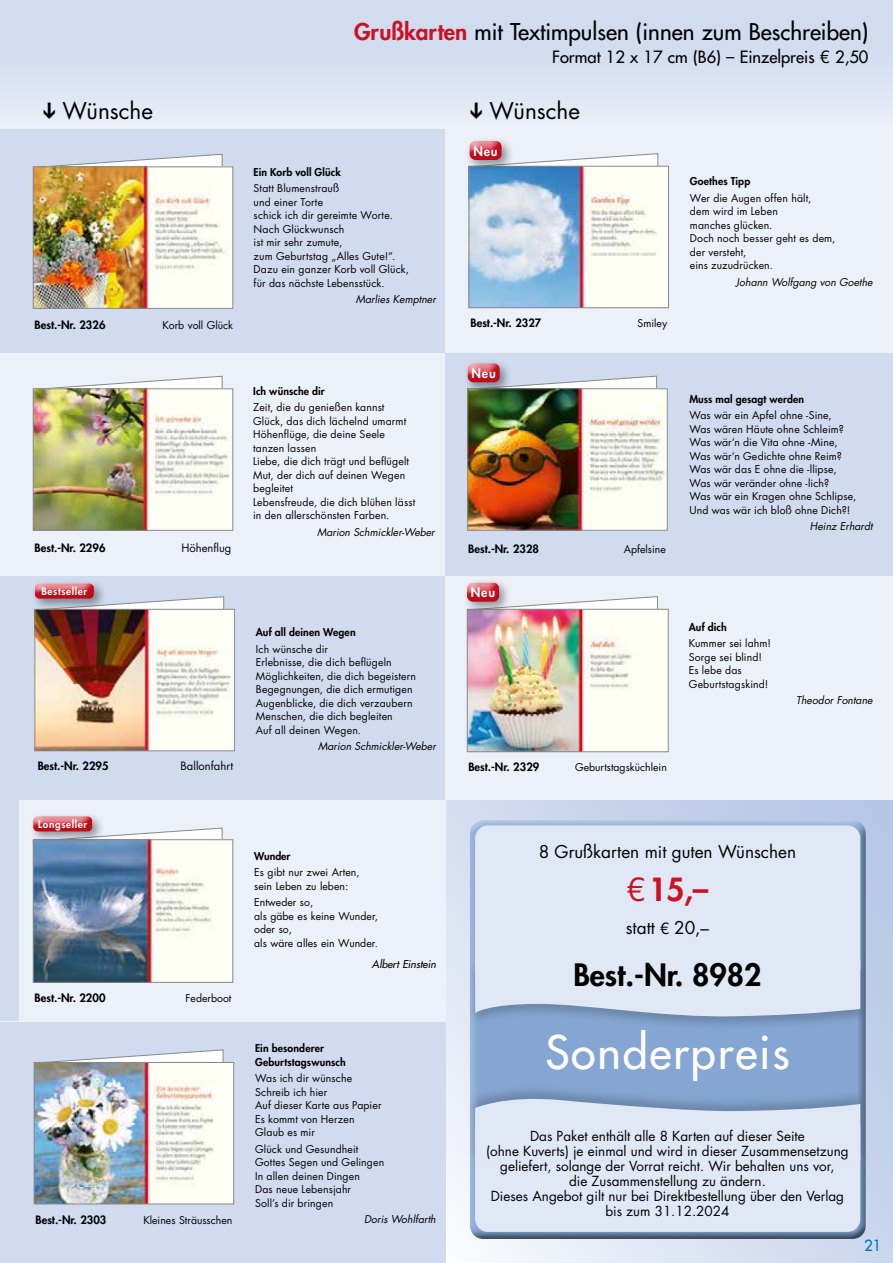
<style>
.page{position:relative;width:893px;height:1263px;background:#fff}
.page>*{position:absolute;margin:0;border:0;box-sizing:border-box;transform-origin:0 0}
.t1{font:500 45px "Futura Std";letter-spacing:.04em;color:#fff}
.t2{font:800 31.05px "Futura Std";color:#c12}
.t3{font:800 30px "Futura Std";color:#000}
.t4{font:500 22.5px "Futura Std";color:#000}
.t5{font:22.5px "Futura Std";color:#000}
.t6{font:17.25px "Futura Std";color:#000}
.t7{font:500 16.5px "Futura Std";color:#000}
.t8{font:500 15px "Futura Std";color:#0072b9}
.t9{font:13.5px/15px "Futura Std";color:#000;text-align:center}
.t10{font:800 12.6px "Futura Std";letter-spacing:.06em;color:#fff}
.t11{font:800 11.25px "Futura Std";color:#000}
.t12{font:11.25px "Futura Std";color:#000}
.t13{font:10.5px/13.5px "Futura Std";letter-spacing:.01em;color:#000}
.t14{font:italic 10.5px "Futura Std";color:#000}
.t15{font:800 10.5px/13.5px "Futura Std";letter-spacing:.01em;color:#000}
.t16{font:italic 500 10.5px "Futura Std";color:#000}
.t17{font:800 10.05px "Futura Std";letter-spacing:.06em;color:#fff}
.s1{font-weight:800;color:#c12}
.s2{font-weight:400}
.s3{font-size:15px}
</style>
<div class="page">
<svg style="left:445px;top:799px;width:448px;height:464px;background:#d4def0"></svg>
<div style="left:0;top:0;width:893px;height:136px;background:linear-gradient(to bottom,#cbd7ed,#e8edf7)"></div>
<div style="left:445px;top:353px;width:448px;height:223px;background:#d0dbef"></div>
<div style="left:0;top:799px;width:445px;height:224px;background:#ecf0f9"></div>
<div style="left:445px;top:576px;width:448px;height:223px;background:#ecf0f9"></div>
<div style="left:0;top:353px;width:445px;height:223px;background:#ecf0f9"></div>
<div style="left:0;top:576px;width:445px;height:223px;background:#d0dbef"></div>
<div style="left:0;top:1023px;width:446px;height:240px;background:#d0dbef"></div>
<div style="left:445px;top:130px;width:448px;height:223px;background:#ecf0f9"></div>
<div style="left:0;top:130px;width:445px;height:223px;background:#d0dbef"></div>
<div style="left:467px;top:821px;width:408px;height:421px;background:#000;opacity:.55"></div>
<div style="left:475px;top:825px;width:385px;height:156px;background:#e1e8f5;border-radius:13px"></div>
<div style="left:467px;top:958px;width:402px;height:73px;background:#000;opacity:.2"></div>
<svg style="left:475px;top:961px;width:385px;height:57px"></svg>
<div style="left:475px;top:1115px;width:385px;height:117px;background:#e1e8f5;border-radius:13px"></div>
<div style="left:467px;top:1084px;width:402px;height:79px;background:#000;opacity:.2"></div>
<svg style="left:475px;top:1095px;width:385px;height:65px"></svg>
<div style="left:0;top:797px;width:18px;height:223px;background:#d0dbef"></div>
<svg style="left:33px;top:376px;width:189px;height:13px"></svg>
<img style="left:35px;top:391px;width:196px;height:137px">
<div style="left:33px;top:389px;width:200px;height:141px;border:1px solid #878988"></div>
<svg style="left:106px;top:596px;width:118px;height:13px"></svg>
<img style="left:37px;top:611px;width:196px;height:138px">
<div style="left:35px;top:609px;width:200px;height:142px;border:1px solid #878988"></div>
<div style="left:31px;top:579px;width:75px;height:32px;background:#000;opacity:.4"></div>
<div style="left:32px;top:581px;width:63px;height:14px;background:#fff;opacity:.75"></div>
<div style="left:32px;top:584px;width:63px;height:15px;background:#c12;opacity:.3"></div>
<svg style="left:33px;top:154px;width:189px;height:13px"></svg>
<img style="left:35px;top:169px;width:196px;height:137px">
<div style="left:33px;top:167px;width:200px;height:141px;border:1px solid #878988"></div>
<svg style="left:105px;top:828px;width:117px;height:11px"></svg>
<img style="left:35px;top:841px;width:196px;height:139px">
<div style="left:33px;top:839px;width:200px;height:143px;border:1px solid #878988"></div>
<div style="left:29px;top:812px;width:76px;height:32px;background:#000;opacity:.4"></div>
<div style="left:31px;top:814px;width:63px;height:14px;background:#fff;opacity:.75"></div>
<div style="left:31px;top:817px;width:63px;height:15px;background:#c12;opacity:.3"></div>
<svg style="left:44px;top:1049px;width:179px;height:13px"></svg>
<img style="left:36px;top:1064px;width:196px;height:138px">
<div style="left:34px;top:1062px;width:200px;height:142px;border:1px solid #878988"></div>
<svg style="left:514px;top:153px;width:144px;height:13px"></svg>
<img style="left:471px;top:168px;width:196px;height:138px">
<div style="left:469px;top:166px;width:200px;height:142px;border:1px solid #878988"></div>
<div style="left:465px;top:137px;width:49px;height:36px;background:#000;opacity:.4"></div>
<div style="left:468px;top:139px;width:34px;height:16px;background:#fff;opacity:.75"></div>
<div style="left:468px;top:141px;width:34px;height:20px;background:#c12;opacity:.3"></div>
<svg style="left:512px;top:376px;width:145px;height:13px"></svg>
<img style="left:469px;top:391px;width:196px;height:137px">
<div style="left:463px;top:359px;width:49px;height:36px;background:#000;opacity:.4"></div>
<div style="left:466px;top:361px;width:34px;height:16px;background:#fff;opacity:.75"></div>
<div style="left:466px;top:364px;width:34px;height:20px;background:#c12;opacity:.3"></div>
<svg style="left:512px;top:596px;width:146px;height:13px"></svg>
<img style="left:469px;top:611px;width:197px;height:139px">
<div style="left:467px;top:609px;width:201px;height:143px;border:1px solid #878988"></div>
<div style="left:463px;top:578px;width:49px;height:36px;background:#000;opacity:.4"></div>
<div style="left:465px;top:580px;width:35px;height:17px;background:#fff;opacity:.75"></div>
<div style="left:465px;top:583px;width:35px;height:20px;background:#c12;opacity:.3"></div>
<svg style="left:44px;top:102px;width:11px;height:16px"></svg>
<svg style="left:471px;top:102px;width:11px;height:16px"></svg>
<h3 class="t4" style="left:354px;top:18px;width:516px"><span class="s1">Grußkarten</span> mit Textimpulsen (innen zum Beschreiben)</h3>
<h3 class="t7" style="left:552px;top:46px;width:318px">Format 12 x 17 cm (B6) – Einzelpreis <span class="s2">€</span> 2,50</h3>
<h3 class="t5" style="left:63px;top:96px;width:92px">Wünsche</h3>
<h3 class="t5" style="left:490px;top:96px;width:92px">Wünsche</h3>
<p class="t11" style="left:35px;top:318px;width:72px">Best.-Nr. 2326</p>
<p class="t13" style="left:162px;top:319px;width:72px">Korb voll Glück</p>
<p class="t15" style="left:254px;top:165px;width:89px">Ein Korb voll Glück</p>
<p class="t13" style="left:254px;top:182px;width:157px">Statt Blumenstrauß<br>und einer Torte<br>schick ich dir gereimte Worte.<br>Nach Glückwunsch<br>ist mir sehr zumute,<br>zum Geburtstag „Alles Gute!“.<br>Dazu ein ganzer Korb voll Glück, für das nächste Lebensstück.</p>
<p class="t14" style="left:356px;top:293px;width:82px">Marlies Kemptner</p>
<p class="t11" style="left:35px;top:541px;width:72px">Best.-Nr. 2296</p>
<p class="t12" style="left:181px;top:541px;width:51px">Höhenflug</p>
<p class="t17" style="left:41px;top:585px;width:47px">Bestseller</p>
<p class="t11" style="left:38px;top:759px;width:72px">Best.-Nr. 2295</p>
<p class="t12" style="left:181px;top:759px;width:54px">Ballonfahrt</p>
<p class="t17" style="left:38px;top:818px;width:51px">Longseller</p>
<p class="t11" style="left:35px;top:990px;width:72px">Best.-Nr. 2200</p>
<p class="t13" style="left:186px;top:991px;width:47px">Federboot</p>
<p class="t11" style="left:36px;top:1213px;width:72px">Best.-Nr. 2303</p>
<p class="t13" style="left:143px;top:1214px;width:90px">Kleines Sträusschen</p>
<p class="t15" style="left:253px;top:384px;width:73px">Ich wünsche dir</p>
<p class="t13" style="left:253px;top:401px;width:164px">Zeit, die du genießen kannst<br>Glück, das dich lächelnd umarmt<br>Höhenflüge, die deine Seele tanzen lassen<br>Liebe, die dich trägt und beflügelt<br>Mut, der dich auf deinen Wegen begleitet<br>Lebensfreude, die dich blühen lässt in den allerschönsten Farben.</p>
<p class="t14" style="left:317px;top:525px;width:119px">Marion Schmickler-Weber</p>
<p class="t15" style="left:256px;top:626px;width:101px">Auf all deinen Wegen</p>
<p class="t13" style="left:256px;top:642px;width:162px">Ich wünsche dir<br>Erlebnisse, die dich beflügeln<br>Möglichkeiten, die dich begeistern<br>Begegnungen, die dich ermutigen<br>Augenblicke, die dich verzaubern<br>Menschen, die dich begleiten<br>Auf all deinen Wegen.</p>
<p class="t14" style="left:318px;top:740px;width:119px">Marion Schmickler-Weber</p>
<p class="t15" style="left:254px;top:849px;width:38px">Wunder</p>
<p class="t13" style="left:254px;top:866px;width:107px">Es gibt nur zwei Arten, sein Leben zu leben:</p>
<p class="t13" style="left:254px;top:896px;width:125px">Entweder so,<br>als gäbe es keine Wunder, oder so,<br>als wäre alles ein Wunder.</p>
<p class="t16" style="left:372px;top:957px;width:65px">Albert Einstein</p>
<p class="t15" style="left:255px;top:1041px;width:92px">Ein besonderer<br>Geburtstagswunsch</p>
<p class="t13" style="left:255px;top:1072px;width:128px">Was ich dir wünsche<br>Schreib ich hier<br>Auf dieser Karte aus Papier<br>Es kommt von Herzen<br>Glaub es mir</p>
<p class="t13" style="left:255px;top:1142px;width:131px">Glück und Gesundheit<br>Gottes Segen und Gelingen<br>In allen deinen Dingen<br>Das neue Lebensjahr<br>Soll’s dir bringen</p>
<p class="t14" style="left:364px;top:1213px;width:73px">Doris Wohlfarth</p>
<p class="t10" style="left:473px;top:143px;width:26px">Neu</p>
<p class="t11" style="left:470px;top:316px;width:72px">Best.-Nr. 2327</p>
<p class="t13" style="left:638px;top:317px;width:31px">Smiley</p>
<p class="t10" style="left:472px;top:365px;width:26px">Neu</p>
<p class="t11" style="left:468px;top:541px;width:72px">Best.-Nr. 2328</p>
<p class="t13" style="left:624px;top:542px;width:44px">Apfelsine</p>
<p class="t10" style="left:471px;top:585px;width:26px">Neu</p>
<p class="t15" style="left:690px;top:175px;width:62px">Goethes Tipp</p>
<p class="t13" style="left:690px;top:191px;width:147px">Wer die Augen offen hält,<br>dem wird im Leben<br>manches glücken.<br>Doch noch besser geht es dem, der versteht,<br>eins zuzudrücken.</p>
<p class="t14" style="left:736px;top:275px;width:138px">Johann Wolfgang von Goethe</p>
<p class="t15" style="left:689px;top:392px;width:116px">Muss mal gesagt werden</p>
<p class="t13" style="left:689px;top:409px;width:168px">Was wär ein Apfel ohne -Sine,<br>Was wären Häute ohne Schleim?<br>Was wär‘n die Vita ohne -Mine,<br>Was wär‘n Gedichte ohne Reim?<br>Was wär das E ohne die -llipse,<br>Was wär veränder ohne -lich?<br>Was wär ein Kragen ohne Schlipse,<br>Und was wär ich bloß ohne Dich?!</p>
<p class="t14" style="left:810px;top:520px;width:64px">Heinz Erhardt</p>
<p class="t15" style="left:689px;top:620px;width:40px">Auf dich</p>
<p class="t13" style="left:689px;top:637px;width:84px">Kummer sei lahm!<br>Sorge sei blind!<br>Es lebe das<br>Geburtstagskind!</p>
<p class="t14" style="left:796px;top:694px;width:78px">Theodor Fontane</p>
<p class="t11" style="left:468px;top:759px;width:72px">Best.-Nr. 2329</p>
<p class="t13" style="left:575px;top:760px;width:93px">Geburtstagsküchlein</p>
<h3 class="t6" style="left:539px;top:841px;width:259px">8 Grußkarten mit guten Wünschen</h3>
<h2 class="t2" style="left:627px;top:870px;width:83px"><span class="s2">€</span>15,–</h2>
<h3 class="t6" style="left:626px;top:916px;width:85px">statt <span class="s3">€</span> 20,–</h3>
<h3 class="t3" style="left:573px;top:956px;width:190px">Best.-Nr. 8982</h3>
<h1 class="t1" style="left:545px;top:1024px;width:246px">Sonderpreis</h1>
<p class="t9" style="left:486px;top:1129px;width:364px">Das Paket enthält alle 8 Karten auf dieser Seite<br>(ohne Kuverts) je einmal und wird in dieser Zusammensetzung geliefert, solange der Vorrat reicht. Wir behalten uns vor,<br>die Zusammenstellung zu ändern.<br>Dieses Angebot gilt nur bei Direktbestellung über den Verlag bis zum 31.12.2024</p>
<h3 class="t8" style="left:864px;top:1236px;width:19px">21</h3>
</div>
